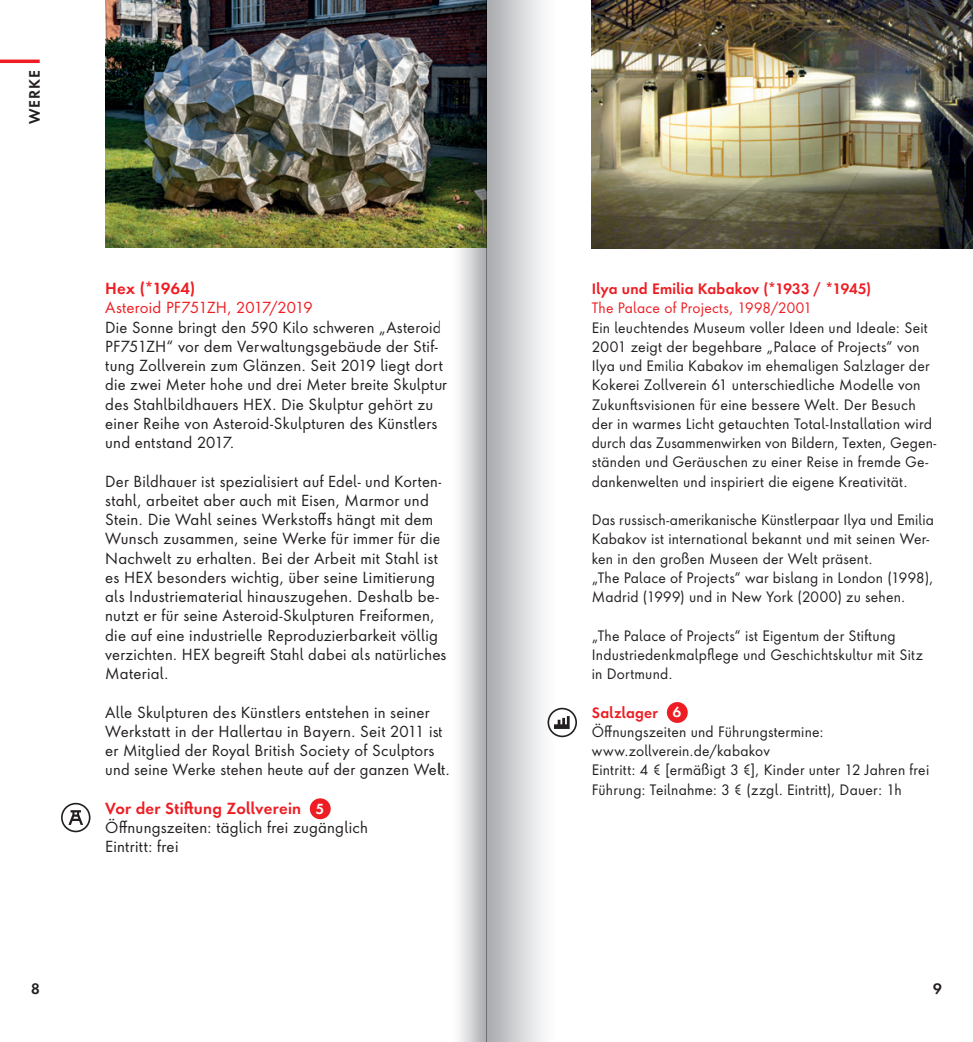
<style>
.page{position:relative;width:973px;height:1042px;background:#fff}
.page>*{position:absolute;margin:0;border:0;box-sizing:border-box;transform-origin:0 0}
.t1{font:14.88px/19.2px "Futura ND Alt";letter-spacing:.015em;color:#231f20}
.t2{font:14.88px "Futura ND Alt";letter-spacing:.005em;color:#ee1d23}
.t3{font:600 14.88px "Futura ND Alt";letter-spacing:.01em;color:#ee1d23}
.t4{font:14px/19.2px "Futura ND Alt";letter-spacing:.015em;color:#231f20}
.t5{font:600 14px "Futura ND Alt";letter-spacing:.02em;color:#ee1d23}
.t6{font:14px "Futura ND Alt";letter-spacing:.015em;color:#ee1d23}
.t7{font:600 14px "Futura ND Alt";letter-spacing:.065em;color:#231f20}
.s1{font-weight:600;color:#ee1d23}
.s2{font-weight:600;font-size:13.47px;color:#fff}
</style>
<div class="page">
<div style="left:666px;top:702px;width:21px;height:21px;background:#ee1d23;border-radius:50%"></div>
<img style="left:591px;top:0;width:381px;height:248px">
<img style="left:105px;top:0;width:334px;height:248px">
<div style="left:310px;top:798px;width:20px;height:21px;background:#ee1d23;border-radius:50%"></div>
<svg style="left:61px;top:803px;width:29px;height:29px"></svg>
<hr style="left:0;top:60px;width:40px;height:3px;background:#ee1d23">
<div style="left:486px;top:0;width:95px;height:1042px;background:linear-gradient(to right,#b1b3b6,#fff)"></div>
<svg style="left:439px;top:0;width:47px;height:1042px"></svg>
<p class="t7" style="left:25px;top:124px;width:56px;rotate:-90deg">WERKE</p>
<p class="t3" style="left:105px;top:278px;width:91px">Hex (*1964)</p>
<p class="t2" style="left:105px;top:297px;width:209px">Asteroid PF751ZH, 2017/2019</p>
<p class="t1" style="left:105px;top:317px;width:343px">Die Sonne bringt den 590 Kilo schweren „Asteroid PF751ZH“ vor dem Verwaltungsgebäude der Stif&shy;tung Zollverein zum Glänzen. Seit 2019 liegt dort die zwei Meter hohe und drei Meter breite Skulptur des Stahlbildhauers HEX. Die Skulptur gehört zu einer Reihe von Asteroid-Skulpturen des Künstlers und entstand 2017.</p>
<p class="t1" style="left:105px;top:471px;width:342px">Der Bildhauer ist spezialisiert auf Edel- und Korten&shy;stahl, arbeitet aber auch mit Eisen, Marmor und Stein. Die Wahl seines Werkstoffs hängt mit dem Wunsch zusammen, seine Werke für immer für die Nachwelt zu erhalten. Bei der Arbeit mit Stahl ist es HEX besonders wichtig, über seine Limitierung als Industriematerial hinauszugehen. Deshalb be&shy;nutzt er für seine Asteroid-Skulpturen Freiformen, die auf eine industrielle Reproduzierbarkeit völlig verzichten. HEX begreift Stahl dabei als natürliches Material.</p>
<p class="t1" style="left:105px;top:702px;width:346px">Alle Skulpturen des Künstlers entstehen in seiner Werkstatt in der Hallertau in Bayern. Seit 2011 ist er Mitglied der Royal British Society of Sculptors und seine Werke stehen heute auf der ganzen Welt.</p>
<p class="t1" style="left:105px;top:798px;width:264px"><span class="s1">Vor der Stiftung Zollverein</span> <span class="s2">5<br></span>Öffnungszeiten: täglich frei zugänglich<br>Eintritt: frei</p>
<p class="t5" style="left:591px;top:279px;width:281px">Ilya und Emilia Kabakov (*1933 / *1945)</p>
<p class="t6" style="left:591px;top:298px;width:222px">The Palace of Projects, 1998/2001</p>
<p class="t4" style="left:591px;top:317px;width:346px">Ein leuchtendes Museum voller Ideen und Ideale: Seit 2001 zeigt der begehbare „Palace of Projects“ von Ilya und Emilia Kabakov im ehemaligen Salzlager der Kokerei Zollverein 61 unterschiedliche Modelle von Zukunftsvisionen für eine bessere Welt. Der Besuch der in warmes Licht getauchten Total-Installation wird durch das Zusammenwirken von Bildern, Texten, Gegen&shy;ständen und Geräuschen zu einer Reise in fremde Ge&shy;dankenwelten und inspiriert die eigene Kreativität.</p>
<p class="t4" style="left:591px;top:509px;width:343px">Das russisch-amerikanische Künstlerpaar Ilya und Emilia Kabakov ist international bekannt und mit seinen Wer&shy;ken in den großen Museen der Welt präsent.<br>„The Palace of Projects“ war bislang in London (1998), Madrid (1999) und in New York (2000) zu sehen.</p>
<p class="t4" style="left:591px;top:625px;width:332px">„The Palace of Projects“ ist Eigentum der Stiftung<br>Industriedenkmalpflege und Geschichtskultur mit Sitz in Dortmund.</p>
<p class="t4" style="left:591px;top:702px;width:339px"><span class="s1">Salzlager</span> <span class="s2">6<br></span>Öffnungszeiten und Führungstermine: www.zollverein.de/kabakov<br>Eintritt: 4 € [ermäßigt 3 €], Kinder unter 12 Jahren frei Führung: Teilnahme: 3 € (zzgl. Eintritt), Dauer: 1h</p>
<p class="t7" style="left:31px;top:979px;width:10px">8</p>
<p class="t7" style="left:933px;top:979px;width:10px">9</p>
</div>
